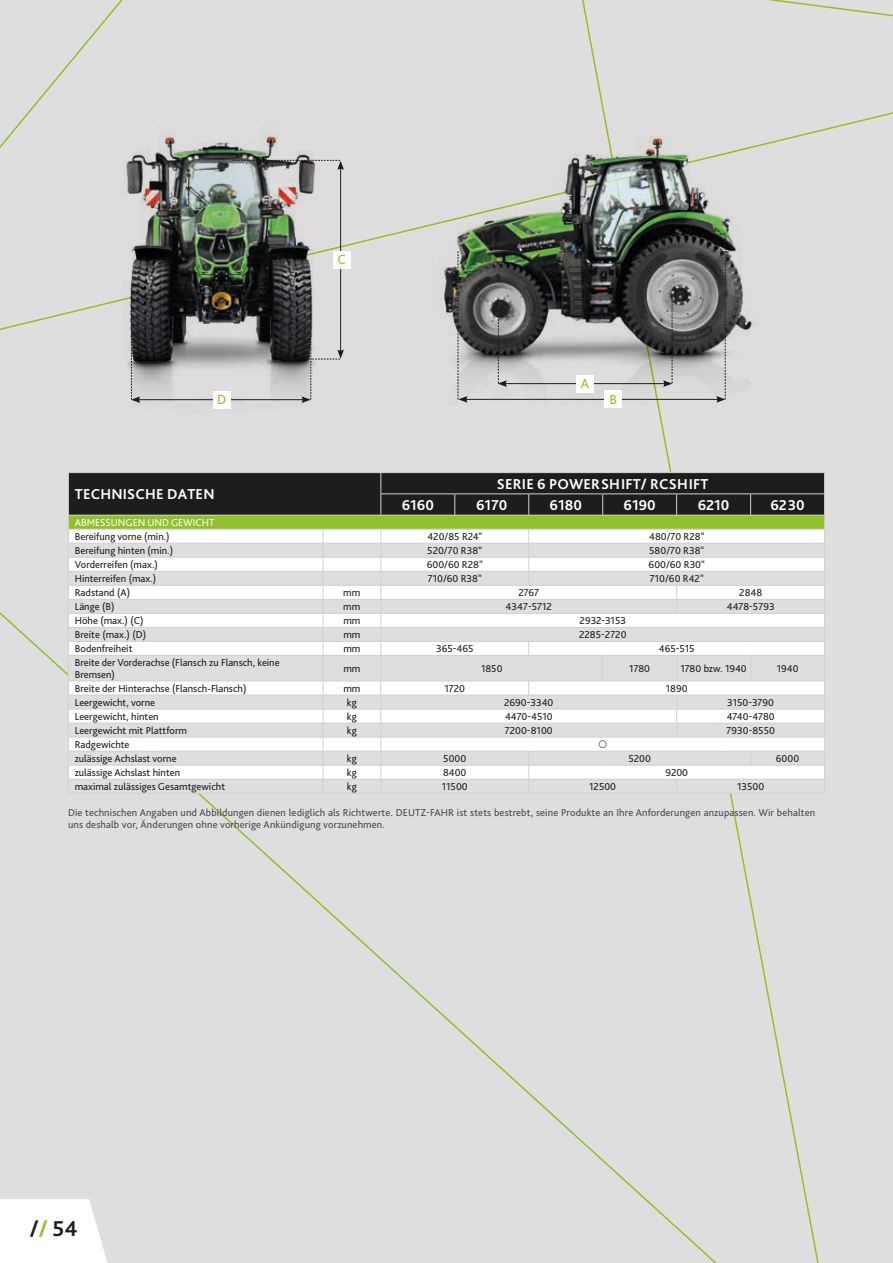
<style>
.page{position:relative;width:893px;height:1263px;background:#dfdede}
.page>*{position:absolute;margin:0;border:0;box-sizing:border-box;transform-origin:0 0}
.t1{font:700 22.5px "Bliss Pro";color:#1d1d1b}
.t2{font:700 15px "Bliss Pro";letter-spacing:.015em;color:#fff}
.t3{font:13.8px "Bliss Pro";color:#90c02a}
.t4{font:10.5px/12.6px "Bliss Pro";color:#1d1d1b}
.t5{font:10.5px/12.6px "Bliss Pro";letter-spacing:.01em;color:#4b4b4a}
.t6{font:10.5px "Bliss Pro";color:#fff}
.s1{color:#90c02a}
</style>
<div class="page">
<img style="left:106px;top:108px;width:231px;height:305px">
<hr style="left:138px;top:399px;width:166px;height:1px;background:#1d1d1b">
<hr style="left:340px;top:167px;width:1px;height:185px;background:#1d1d1b">
<svg style="left:131px;top:285px;width:9px;height:118px"></svg>
<svg style="left:286px;top:285px;width:58px;height:118px;background:#a2a0a1"></svg>
<svg style="left:233px;top:160px;width:111px;height:10px"></svg>
<div style="left:333px;top:251px;width:17px;height:17px;background:#fff"></div>
<div style="left:213px;top:391px;width:17px;height:17px;background:#fff"></div>
<img style="left:414px;top:120px;width:357px;height:284px">
<hr style="left:465px;top:399px;width:254px;height:1px;background:#1d1d1b">
<hr style="left:505px;top:383px;width:160px;height:1px;background:#1d1d1b">
<svg style="left:663px;top:298px;width:10px;height:89px"></svg>
<svg style="left:498px;top:313px;width:9px;height:74px"></svg>
<svg style="left:458px;top:251px;width:10px;height:152px;background:#848681"></svg>
<svg style="left:716px;top:238px;width:10px;height:165px;background:#6f6e6e"></svg>
<div style="left:576px;top:375px;width:17px;height:17px;background:#fff"></div>
<div style="left:605px;top:391px;width:17px;height:17px;background:#fff"></div>
<hr style="left:68px;top:472px;width:255px;height:1px;background:#d1d1d1">
<hr style="left:323px;top:472px;width:58px;height:1px;background:#d1d1d1">
<hr style="left:381px;top:472px;width:74px;height:1px;background:#d1d1d1">
<hr style="left:455px;top:472px;width:74px;height:1px;background:#d1d1d1">
<hr style="left:529px;top:472px;width:74px;height:1px;background:#d1d1d1">
<hr style="left:603px;top:472px;width:74px;height:1px;background:#d1d1d1">
<hr style="left:677px;top:472px;width:74px;height:1px;background:#d1d1d1">
<hr style="left:751px;top:472px;width:74px;height:1px;background:#d1d1d1">
<hr style="left:68px;top:793px;width:255px;height:1px;background:#d1d1d1">
<hr style="left:323px;top:793px;width:58px;height:1px;background:#d1d1d1">
<hr style="left:381px;top:793px;width:74px;height:1px;background:#d1d1d1">
<hr style="left:455px;top:793px;width:74px;height:1px;background:#d1d1d1">
<hr style="left:529px;top:793px;width:74px;height:1px;background:#d1d1d1">
<hr style="left:603px;top:793px;width:74px;height:1px;background:#d1d1d1">
<hr style="left:677px;top:793px;width:74px;height:1px;background:#d1d1d1">
<hr style="left:751px;top:793px;width:74px;height:1px;background:#d1d1d1">
<svg style="left:0;top:1199px;width:114px;height:64px"></svg>
<svg style="left:68px;top:473px;width:757px;height:320px"></svg>
<h3 class="t3" style="left:217px;top:391px;width:11px">D</h3>
<h2 class="t2" style="left:75px;top:485px;width:141px">TECHNISCHE DATEN</h2>
<h3 class="t3" style="left:337px;top:251px;width:10px">C</h3>
<h3 class="t3" style="left:581px;top:375px;width:10px">A</h3>
<h3 class="t3" style="left:610px;top:391px;width:9px">B</h3>
<h2 class="t2" style="left:497px;top:474px;width:213px">SERIE 6 POWERSHIFT/ RCSHIFT</h2>
<h2 class="t2" style="left:402px;top:495px;width:34px">6160</h2>
<h2 class="t2" style="left:476px;top:495px;width:33px">6170</h2>
<h2 class="t2" style="left:550px;top:495px;width:34px">6180</h2>
<h2 class="t2" style="left:624px;top:495px;width:34px">6190</h2>
<h2 class="t2" style="left:698px;top:495px;width:33px">6210</h2>
<h2 class="t2" style="left:770px;top:495px;width:36px">6230</h2>
<p class="t6" style="left:75px;top:516px;width:141px">ABMESSUNGEN UND GEWICHT</p>
<p class="t4" style="left:75px;top:530px;width:96px">Bereifung vorne (min.)</p>
<p class="t4" style="left:427px;top:530px;width:56px">420/85 R24"</p>
<p class="t4" style="left:649px;top:530px;width:57px">480/70 R28"</p>
<p class="t4" style="left:75px;top:544px;width:100px">Bereifung hinten (min.)</p>
<p class="t4" style="left:427px;top:544px;width:57px">520/70 R38”</p>
<p class="t4" style="left:649px;top:544px;width:57px">580/70 R38"</p>
<p class="t4" style="left:75px;top:558px;width:85px">Vorderreifen (max.)</p>
<p class="t4" style="left:427px;top:558px;width:58px">600/60 R28"</p>
<p class="t4" style="left:649px;top:558px;width:58px">600/60 R30"</p>
<p class="t4" style="left:75px;top:572px;width:83px">Hinterreifen (max.)</p>
<p class="t4" style="left:428px;top:572px;width:56px">710/60 R38"</p>
<p class="t4" style="left:650px;top:572px;width:55px">710/60 R42"</p>
<p class="t4" style="left:75px;top:586px;width:57px">Radstand (A)</p>
<p class="t4" style="left:343px;top:586px;width:19px">mm</p>
<p class="t4" style="left:518px;top:586px;width:22px">2767</p>
<p class="t4" style="left:739px;top:586px;width:24px">2848</p>
<p class="t4" style="left:75px;top:600px;width:41px">Länge (B)</p>
<p class="t4" style="left:343px;top:600px;width:19px">mm</p>
<p class="t4" style="left:506px;top:600px;width:48px">4347-5712</p>
<p class="t4" style="left:727px;top:600px;width:49px">4478-5793</p>
<p class="t4" style="left:75px;top:614px;width:70px">Höhe (max.) (C)</p>
<p class="t4" style="left:343px;top:614px;width:19px">mm</p>
<p class="t4" style="left:580px;top:614px;width:48px">2932-3153</p>
<p class="t4" style="left:75px;top:628px;width:73px">Breite (max.) (D)</p>
<p class="t4" style="left:343px;top:628px;width:19px">mm</p>
<p class="t4" style="left:579px;top:628px;width:49px">2285-2720</p>
<p class="t4" style="left:75px;top:642px;width:59px">Bodenfreiheit</p>
<p class="t4" style="left:343px;top:642px;width:19px">mm</p>
<p class="t4" style="left:436px;top:642px;width:39px">365-465</p>
<p class="t4" style="left:659px;top:642px;width:37px">465-515</p>
<p class="t4" style="left:75px;top:656px;width:206px">Breite der Vorderachse (Flansch zu Flansch, keine<br>Bremsen)</p>
<p class="t4" style="left:343px;top:662px;width:19px">mm</p>
<p class="t4" style="left:481px;top:662px;width:23px">1850</p>
<p class="t4" style="left:629px;top:662px;width:22px">1780</p>
<p class="t4" style="left:680px;top:662px;width:68px">1780 bzw. 1940</p>
<p class="t4" style="left:777px;top:662px;width:23px">1940</p>
<p class="t4" style="left:75px;top:682px;width:173px">Breite der Hinterachse (Flansch-Flansch)</p>
<p class="t4" style="left:343px;top:682px;width:19px">mm</p>
<p class="t4" style="left:444px;top:682px;width:22px">1720</p>
<p class="t4" style="left:666px;top:682px;width:23px">1890</p>
<p class="t4" style="left:75px;top:696px;width:82px">Leergewicht, vorne</p>
<p class="t4" style="left:347px;top:696px;width:11px">kg</p>
<p class="t4" style="left:504px;top:696px;width:51px">2690-3340</p>
<p class="t4" style="left:727px;top:696px;width:48px">3150-3790</p>
<p class="t4" style="left:75px;top:710px;width:85px">Leergewicht, hinten</p>
<p class="t4" style="left:347px;top:710px;width:11px">kg</p>
<p class="t4" style="left:505px;top:710px;width:49px">4470-4510</p>
<p class="t4" style="left:727px;top:710px;width:49px">4740-4780</p>
<p class="t4" style="left:75px;top:724px;width:114px">Leergewicht mit Plattform</p>
<p class="t4" style="left:347px;top:724px;width:11px">kg</p>
<p class="t4" style="left:505px;top:724px;width:49px">7200-8100</p>
<p class="t4" style="left:726px;top:724px;width:50px">7930-8550</p>
<p class="t4" style="left:75px;top:737px;width:103px;line-height:14.1px">Radgewichte<br>zulässige Achslast vorne</p>
<p class="t4" style="left:347px;top:752px;width:11px">kg</p>
<p class="t4" style="left:443px;top:752px;width:24px">5000</p>
<p class="t4" style="left:628px;top:752px;width:24px">5200</p>
<p class="t4" style="left:776px;top:752px;width:25px">6000</p>
<p class="t4" style="left:75px;top:766px;width:107px">zulässige Achslast hinten</p>
<p class="t4" style="left:347px;top:766px;width:11px">kg</p>
<p class="t4" style="left:443px;top:766px;width:25px">8400</p>
<p class="t4" style="left:665px;top:766px;width:24px">9200</p>
<p class="t4" style="left:75px;top:780px;width:152px">maximal zulässiges Gesamtgewicht</p>
<p class="t4" style="left:347px;top:780px;width:11px">kg</p>
<p class="t4" style="left:442px;top:780px;width:27px">11500</p>
<p class="t4" style="left:589px;top:780px;width:28px">12500</p>
<p class="t4" style="left:737px;top:780px;width:29px">13500</p>
<p class="t5" style="left:68px;top:806px;width:749px">Die technischen Angaben und Abbildungen dienen lediglich als Richtwerte. DEUTZ-FAHR ist stets bestrebt, seine Produkte an Ihre Anforderungen anzupassen. Wir behalten uns deshalb vor, Änderungen ohne vorherige Ankündigung vorzunehmen.</p>
<h1 class="t1" style="left:30px;top:1215px;width:49px">/<span class="s1">/</span> 54</h1>
</div>
